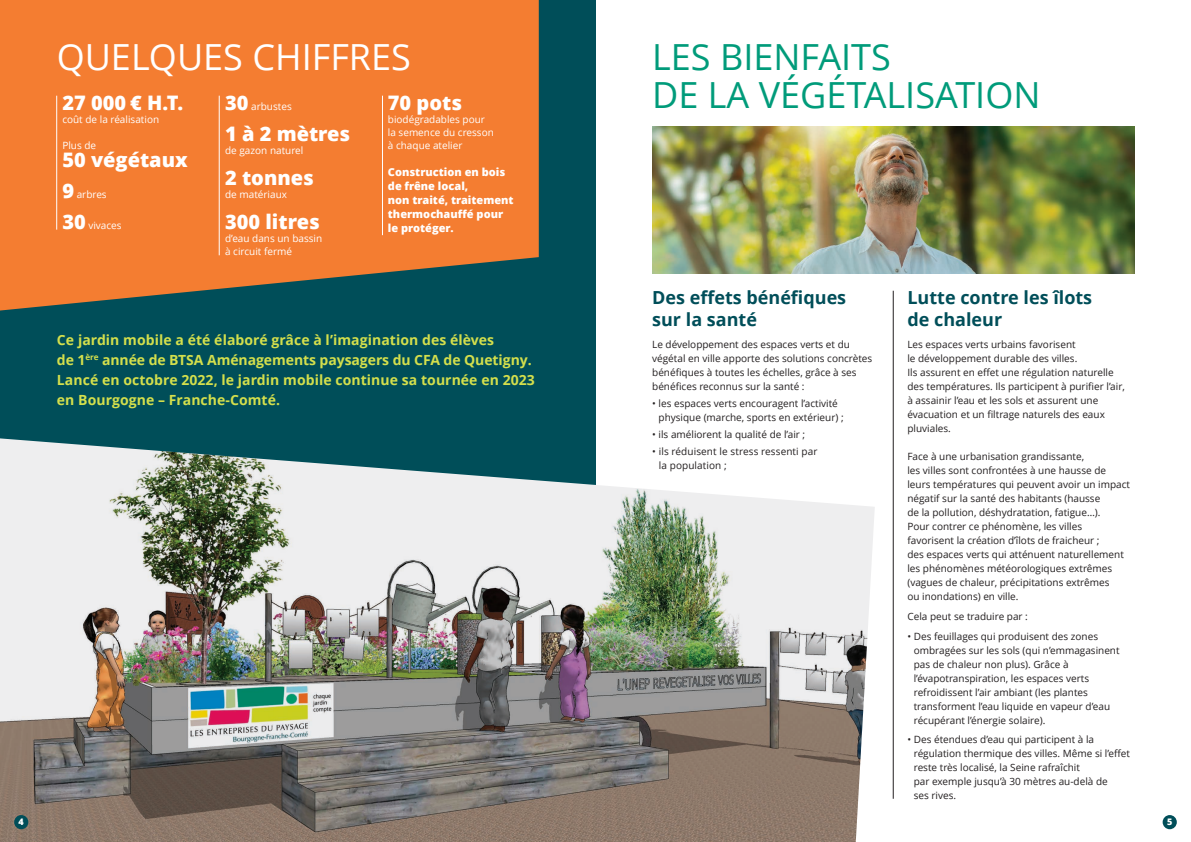
<style>
.page{position:relative;width:1191px;height:842px;background:#fff}
.page>*{position:absolute;margin:0;border:0;box-sizing:border-box;transform-origin:0 0}
.t1{font:36px/38px "Open Sans";color:#009b7a}
.t2{font:36px "Open Sans";color:#fff}
.t3{font:800 20px "Open Sans";color:#fff}
.t4{font:700 18px/22px "Open Sans";color:#004e59}
.t5{font:700 14px/20px "Open Sans";letter-spacing:.005em;color:#d4df4c}
.t6{font:800 11px/14px "Open Sans";color:#fff}
.t7{font:10px/14px "Open Sans";color:#231f20}
.t8{font:10px/13px "Open Sans";color:#fff}
.t9{font:800 9px "Open Sans";color:#fff}
.s1{font-weight:800;font-size:20px}
</style>
<div class="page">
<div style="left:0;top:0;width:595px;height:842px;background:#004e59"></div>
<svg style="left:0;top:0;width:539px;height:311px;background:#de7834"></svg>
<img style="left:0;top:438px;width:867px;height:404px">
<hr style="left:56px;top:96px;width:1px;height:134px;background:#fff">
<hr style="left:219px;top:96px;width:1px;height:159px;background:#fff">
<hr style="left:382px;top:96px;width:1px;height:139px;background:#fff">
<hr style="left:893px;top:291px;width:1px;height:508px;background:#231f20">
<img style="left:652px;top:126px;width:482px;height:147px">
<div style="left:14px;top:815px;width:14px;height:14px;background:#004e59;border-radius:50%"></div>
<div style="left:1162px;top:815px;width:14px;height:14px;background:#004e59;border-radius:50%"></div>
<h1 class="t2" style="left:57px;top:32px;width:356px">QUELQUES CHIFFRES</h1>
<h2 class="t3" style="left:62px;top:88px;width:122px">27 000 € H.T.</h2>
<p class="t8" style="left:62px;top:113px;width:98px">coût de la réalisation</p>
<p class="t8" style="left:62px;top:139px;width:35px">Plus de</p>
<h2 class="t3" style="left:62px;top:145px;width:127px">50 végétaux</h2>
<p class="t8" style="left:62px;top:188px;width:46px"><span class="s1">9</span> arbres</p>
<p class="t8" style="left:62px;top:219px;width:61px"><span class="s1">30</span> vivaces</p>
<p class="t8" style="left:225px;top:100px;width:68px"><span class="s1">30</span> arbustes</p>
<h2 class="t3" style="left:225px;top:119px;width:127px">1 à 2 mètres</h2>
<p class="t8" style="left:225px;top:144px;width:80px">de gazon naturel</p>
<h2 class="t3" style="left:225px;top:163px;width:90px">2 tonnes</h2>
<p class="t8" style="left:225px;top:188px;width:63px">de matériaux</p>
<h2 class="t3" style="left:225px;top:207px;width:96px">300 litres</h2>
<p class="t8" style="left:225px;top:232px;width:99px">d’eau dans un bassin à circuit fermé</p>
<h2 class="t3" style="left:388px;top:88px;width:76px">70 pots</h2>
<p class="t8" style="left:388px;top:113px;width:107px">biodégradables pour la semence du cresson à chaque atelier</p>
<p class="t6" style="left:388px;top:165px;width:127px">Construction en bois de frêne local,<br>non traité, traitement thermochauffé pour le protéger.</p>
<h3 class="t5" style="left:57px;top:329px;width:479px">Ce jardin mobile a été élaboré grâce à l’imagination des élèves<br>de 1<sup>ère</sup> année de BTSA Aménagements paysagers du CFA de Quetigny.<br>Lancé en octobre 2022, le jardin mobile continue sa tournée en 2023 en Bourgogne – Franche-Comté.</h3>
<h1 class="t1" style="left:652px;top:37px;width:390px">LES BIENFAITS<br>DE LA VÉGÉTALISATION</h1>
<h3 class="t4" style="left:652px;top:286px;width:195px">Des effets bénéfiques sur la santé</h3>
<p class="t7" style="left:652px;top:337px;width:222px">Le développement des espaces verts et du végétal en ville apporte des solutions concrètes bénéfiques à toutes les échelles, grâce à ses bénéfices reconnus sur la santé :</p>
<p class="t7" style="left:658px;top:396px;width:187px;text-indent:-6px">• les espaces verts encouragent l’activité physique (marche, sports en extérieur) ;</p>
<p class="t7" style="left:652px;top:427px;width:155px">• ils améliorent la qualité de l’air ;</p>
<p class="t7" style="left:659px;top:444px;width:160px;text-indent:-7px">• ils réduisent le stress ressenti par la population ;</p>
<h3 class="t4" style="left:907px;top:286px;width:186px">Lutte contre les îlots de chaleur</h3>
<p class="t7" style="left:907px;top:337px;width:219px">Les espaces verts urbains favorisent<br>le développement durable des villes.<br>Ils assurent en effet une régulation naturelle des températures. Ils participent à purifier l’air, à assainir l’eau et les sols et assurent une évacuation et un filtrage naturels des eaux pluviales.</p>
<p class="t7" style="left:907px;top:449px;width:224px">Face à une urbanisation grandissante,<br>les villes sont confrontées à une hausse de leurs températures qui peuvent avoir un impact négatif sur la santé des habitants (hausse<br>de la pollution, déshydratation, fatigue…).<br>Pour contrer ce phénomène, les villes favorisent la création d’îlots de fraicheur ;<br>des espaces verts qui atténuent naturellement les phénomènes météorologiques extrêmes (vagues de chaleur, précipitations extrêmes<br>ou inondations) en ville.</p>
<p class="t7" style="left:907px;top:609px;width:122px">Cela peut se traduire par :</p>
<p class="t7" style="left:913px;top:629px;width:207px;text-indent:-6px">• Des feuillages qui produisent des zones ombragées sur les sols (qui n’emmagasinent pas de chaleur non plus). Grâce à l’évapotranspiration, les espaces verts refroidissent l’air ambiant (les plantes transforment l’eau liquide en vapeur d’eau récupérant l’énergie solaire).</p>
<p class="t7" style="left:913px;top:732px;width:218px;text-indent:-6px">• Des étendues d’eau qui participent à la régulation thermique des villes. Même si l’effet reste très localisé, la Seine rafraîchit<br>par exemple jusqu’à 30 mètres au-delà de<br>ses rives.</p>
<p class="t9" style="left:19px;top:815px;width:7px">4</p>
<p class="t9" style="left:1167px;top:815px;width:7px">5</p>
</div>
